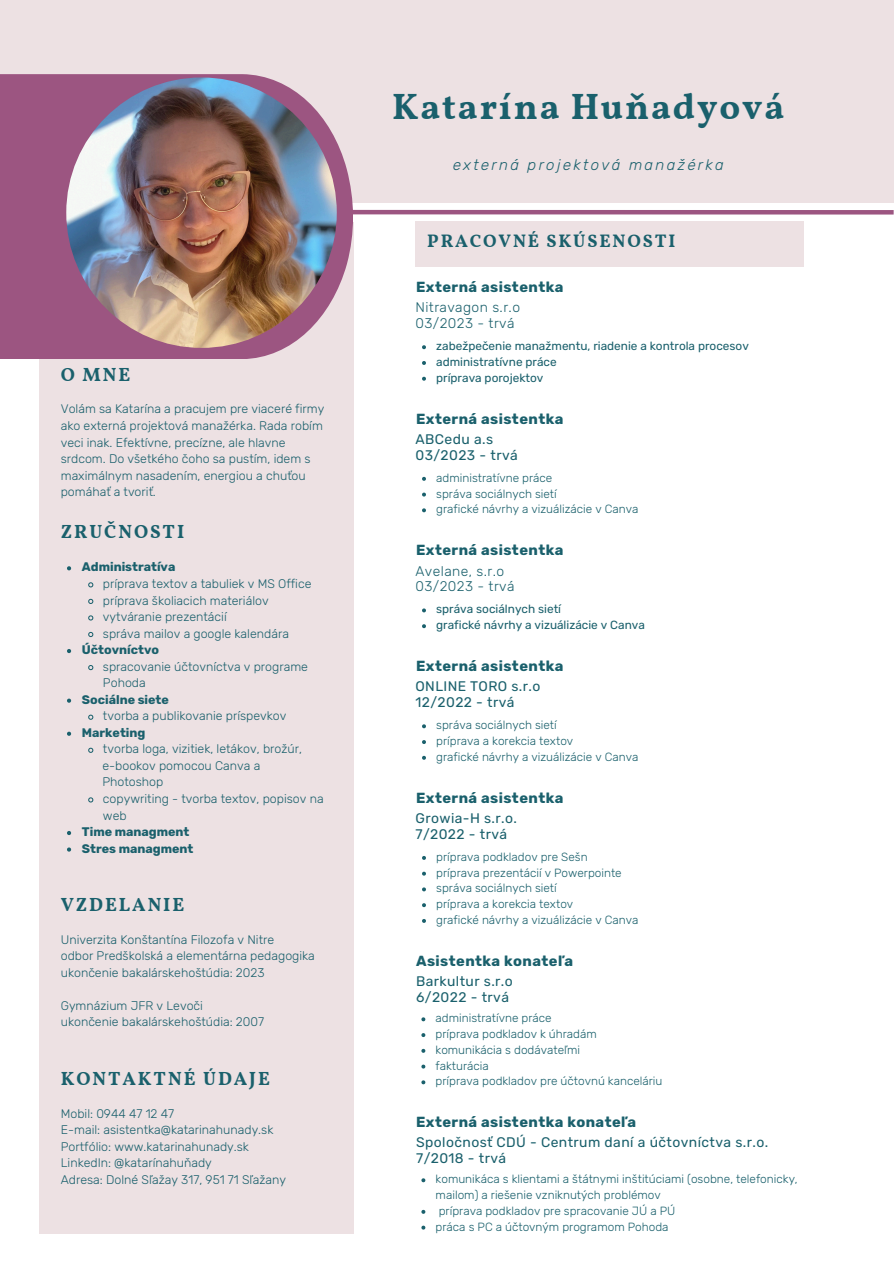
<style>
.page{position:relative;width:894px;height:1264px;background:#fff}
.page>*{position:absolute;margin:0;border:0;box-sizing:border-box;transform-origin:0 0}
.t1{font:700 36.45px "Vollkorn";letter-spacing:.05em;color:#1a606c}
.t2{font:700 18.9px "Vollkorn";letter-spacing:.1em;color:#1a606c}
.t3{font:700 18px "Vollkorn";letter-spacing:.1em;color:#1a606c}
.t4{font:italic 300 15.15px "Rubik";letter-spacing:.15em;color:#1a606c}
.t5{font:700 14.55px "Rubik";letter-spacing:.03em;color:#1a606c}
.t6{font:13.95px/15.8px "Rubik";letter-spacing:.03em;color:#1a606c}
.t7{font:300 13.95px/15.8px "Rubik";letter-spacing:.03em;color:#1a606c}
.t8{font:300 12.45px/16.5px "Rubik";color:#1a606c}
.t9{font:700 12.45px "Rubik";color:#1a606c}
.t10{font:300 11.85px/15.8px "Rubik";color:#1a606c}
.t11{font:11.85px "Rubik";color:#1a606c}
</style>
<div class="page">
<div style="left:0;top:0;width:893px;height:202px;background:#ede1e3"></div>
<div style="left:39px;top:222px;width:314px;height:1011px;background:#ede1e3"></div>
<div style="left:415px;top:222px;width:388px;height:45px;background:#ede1e3"></div>
<hr style="left:0;top:210px;width:893px;height:4px;background:#9c5581">
<svg style="left:0;top:74px;width:353px;height:285px;fill:#9c5581"></svg>
<img style="left:66px;top:77px;width:271px;height:271px;border-radius:50%">
<svg style="left:421px;top:1178px;width:4px;height:4px"></svg>
<svg style="left:421px;top:1209px;width:4px;height:4px"></svg>
<svg style="left:421px;top:1225px;width:4px;height:4px"></svg>
<svg style="left:67px;top:566px;width:4px;height:4px"></svg>
<svg style="left:88px;top:582px;width:6px;height:6px"></svg>
<svg style="left:88px;top:598px;width:6px;height:6px"></svg>
<svg style="left:88px;top:615px;width:6px;height:6px"></svg>
<svg style="left:88px;top:631px;width:6px;height:7px"></svg>
<svg style="left:67px;top:649px;width:4px;height:4px"></svg>
<svg style="left:88px;top:665px;width:6px;height:6px"></svg>
<svg style="left:67px;top:698px;width:4px;height:4px"></svg>
<svg style="left:88px;top:714px;width:6px;height:6px"></svg>
<svg style="left:67px;top:731px;width:4px;height:4px"></svg>
<svg style="left:88px;top:747px;width:6px;height:6px"></svg>
<svg style="left:88px;top:797px;width:6px;height:6px"></svg>
<svg style="left:67px;top:831px;width:4px;height:4px"></svg>
<svg style="left:67px;top:847px;width:4px;height:4px"></svg>
<svg style="left:422px;top:856px;width:4px;height:3px"></svg>
<svg style="left:422px;top:871px;width:4px;height:4px"></svg>
<svg style="left:422px;top:887px;width:4px;height:4px"></svg>
<svg style="left:422px;top:903px;width:4px;height:4px"></svg>
<svg style="left:422px;top:919px;width:4px;height:3px"></svg>
<svg style="left:421px;top:1017px;width:4px;height:4px"></svg>
<svg style="left:421px;top:1033px;width:4px;height:4px"></svg>
<svg style="left:421px;top:1048px;width:4px;height:4px"></svg>
<svg style="left:421px;top:1064px;width:4px;height:4px"></svg>
<svg style="left:421px;top:1080px;width:4px;height:4px"></svg>
<svg style="left:422px;top:724px;width:4px;height:4px"></svg>
<svg style="left:422px;top:740px;width:4px;height:4px"></svg>
<svg style="left:422px;top:755px;width:4px;height:4px"></svg>
<svg style="left:422px;top:345px;width:4px;height:4px"></svg>
<svg style="left:422px;top:361px;width:4px;height:4px"></svg>
<svg style="left:422px;top:377px;width:4px;height:4px"></svg>
<svg style="left:422px;top:608px;width:4px;height:4px"></svg>
<svg style="left:422px;top:624px;width:4px;height:4px"></svg>
<svg style="left:422px;top:477px;width:4px;height:4px"></svg>
<svg style="left:422px;top:492px;width:4px;height:4px"></svg>
<svg style="left:422px;top:508px;width:4px;height:4px"></svg>
<p class="t2" style="left:61px;top:362px;width:71px">O MNE</p>
<p class="t8" style="left:61px;top:401px;width:265px">Volám sa Katarína a pracujem pre viaceré firmy ako externá projektová manažérka. Rada robím veci inak. Efektívne, precízne, ale hlavne srdcom. Do všetkého čoho sa pustím, idem s maximálnym nasadením, energiou a chuťou pomáhať a tvoriť.</p>
<p class="t2" style="left:61px;top:520px;width:125px">ZRUČNOSTI</p>
<p class="t9" style="left:82px;top:560px;width:95px">Administratíva</p>
<p class="t8" style="left:103px;top:575px;width:210px">príprava textov a tabuliek v MS Office</p>
<p class="t8" style="left:103px;top:592px;width:167px">príprava školiacich materiálov</p>
<p class="t8" style="left:103px;top:608px;width:125px">vytváranie prezentácií</p>
<h2 class="t8" style="left:103px;top:625px;width:187px">správa mailov a google kalendára</h2>
<p class="t9" style="left:82px;top:642px;width:79px">Účtovníctvo</p>
<p class="t8" style="left:103px;top:658px;width:206px">spracovanie účtovníctva v programe<br>Pohoda</p>
<p class="t9" style="left:82px;top:692px;width:88px">Sociálne siete</p>
<p class="t8" style="left:103px;top:707px;width:185px">tvorba a publikovanie príspevkov</p>
<p class="t9" style="left:82px;top:725px;width:65px">Marketing</p>
<p class="t8" style="left:103px;top:741px;width:200px">tvorba loga, vizitiek, letákov, brožúr,</p>
<h2 class="t8" style="left:102px;top:757px;width:159px">e-bookov pomocou Canva a</h2>
<p class="t8" style="left:102px;top:774px;width:62px">Photoshop</p>
<p class="t8" style="left:103px;top:790px;width:222px">copywriting - tvorba textov, popisov na web</p>
<p class="t9" style="left:82px;top:824px;width:109px">Time managment</p>
<p class="t9" style="left:82px;top:841px;width:113px">Stres managment</p>
<p class="t2" style="left:61px;top:892px;width:125px">VZDELANIE</p>
<p class="t8" style="left:61px;top:931px;width:215px">Univerzita Konštantína Filozofa v Nitre</p>
<h3 class="t8" style="left:61px;top:947px;width:255px">odbor Predškolská a elementárna pedagogika</h3>
<h4 class="t8" style="left:61px;top:964px;width:205px">ukončenie bakalárskehoštúdia: 2023</h4>
<p class="t8" style="left:61px;top:997px;width:144px">Gymnázium JFR v Levoči</p>
<p class="t8" style="left:61px;top:1013px;width:205px">ukončenie bakalárskehoštúdia: 2007</p>
<p class="t2" style="left:61px;top:1066px;width:211px">KONTAKTNÉ ÚDAJE</p>
<p class="t8" style="left:61px;top:1105px;width:115px">Mobil: 0944 47 12 47</p>
<p class="t8" style="left:61px;top:1121px;width:214px">E-mail: asistentka@katarinahunady.sk</p>
<p class="t8" style="left:61px;top:1138px;width:189px">Portfólio: www.katarinahunady.sk</p>
<p class="t8" style="left:61px;top:1154px;width:152px">LinkedIn: @katarínahuňady</p>
<p class="t8" style="left:61px;top:1171px;width:227px">Adresa: Dolné Sľažay 317, 951 71 Sľažany</p>
<p class="t1" style="left:392px;top:84px;width:393px">Katarína Huňadyová</p>
<p class="t4" style="left:452px;top:156px;width:272px">externá projektová manažérka</p>
<h1 class="t3" style="left:427px;top:230px;width:249px">PRACOVNÉ SKÚSENOSTI</h1>
<p class="t5" style="left:416px;top:278px;width:149px">Externá asistentka</p>
<p class="t7" style="left:415px;top:299px;width:106px">Nitravagon s.r.o<br>03/2023 - trvá</p>
<h3 class="t11" style="left:436px;top:339px;width:314px">zabežpečenie manažmentu, riadenie a kontrola procesov</h3>
<h4 class="t11" style="left:436px;top:355px;width:122px">administratívne práce</h4>
<p class="t11" style="left:436px;top:370px;width:109px">príprava porojektov</p>
<h3 class="t5" style="left:416px;top:410px;width:149px">Externá asistentka</h3>
<h4 class="t6" style="left:415px;top:431px;width:104px">ABCedu a.s<br>03/2023 - trvá</h4>
<p class="t10" style="left:436px;top:470px;width:118px">administratívne práce</p>
<p class="t10" style="left:436px;top:485px;width:122px">správa sociálnych sietí</p>
<p class="t10" style="left:436px;top:501px;width:204px">grafické návrhy a vizuálizácie v Canva</p>
<p class="t5" style="left:416px;top:542px;width:149px">Externá asistentka</p>
<p class="t7" style="left:415px;top:563px;width:100px">Avelane, s.r.o<br>03/2023 - trvá</p>
<p class="t11" style="left:436px;top:602px;width:126px">správa sociálnych sietí</p>
<p class="t11" style="left:436px;top:618px;width:210px">grafické návrhy a vizuálizácie v Canva</p>
<h3 class="t5" style="left:416px;top:657px;width:149px">Externá asistentka</h3>
<h4 class="t6" style="left:415px;top:678px;width:126px">ONLINE TORO s.r.o<br>12/2022 - trvá</h4>
<p class="t10" style="left:436px;top:717px;width:122px">správa sociálnych sietí</p>
<p class="t10" style="left:436px;top:733px;width:138px">príprava a korekcia textov</p>
<p class="t10" style="left:436px;top:748px;width:204px">grafické návrhy a vizuálizácie v Canva</p>
<p class="t5" style="left:416px;top:789px;width:149px">Externá asistentka</p>
<h2 class="t6" style="left:415px;top:810px;width:103px">Growia-H s.r.o.<br>7/2022 - trvá</h2>
<h3 class="t10" style="left:436px;top:849px;width:153px">príprava podkladov pre Sešn</h3>
<h4 class="t10" style="left:436px;top:864px;width:187px">príprava prezentácií v Powerpointe</h4>
<p class="t10" style="left:436px;top:880px;width:122px">správa sociálnych sietí</p>
<p class="t10" style="left:436px;top:896px;width:138px">príprava a korekcia textov</p>
<p class="t10" style="left:436px;top:911px;width:204px">grafické návrhy a vizuálizácie v Canva</p>
<h4 class="t5" style="left:416px;top:952px;width:158px">Asistentka konateľa</h4>
<h3 class="t6" style="left:416px;top:973px;width:98px">Barkultur s.r.o<br>6/2022 - trvá</h3>
<p class="t10" style="left:435px;top:1010px;width:118px">administratívne práce</p>
<p class="t10" style="left:435px;top:1026px;width:163px">príprava podkladov k úhradám</p>
<p class="t10" style="left:435px;top:1041px;width:146px">komunikácia s dodávateľmi</p>
<h3 class="t10" style="left:435px;top:1057px;width:55px">fakturácia</h3>
<h4 class="t10" style="left:435px;top:1073px;width:228px">príprava podkladov pre účtovnú kanceláriu</h4>
<p class="t5" style="left:416px;top:1113px;width:221px">Externá asistentka konateľa</p>
<p class="t6" style="left:416px;top:1134px;width:353px">Spoločnosť CDÚ - Centrum daní a účtovníctva s.r.o.<br>7/2018 - trvá</p>
<h2 class="t10" style="left:435px;top:1171px;width:363px">komunikáca s klientami a štátnymi inštitúciami (osobne, telefonicky, mailom) a riešenie vzniknutých problémov</h2>
<p class="t10" style="left:438px;top:1202px;width:238px">príprava podkladov pre spracovanie JÚ a PÚ</p>
<h2 class="t10" style="left:435px;top:1218px;width:234px">práca s PC a účtovným programom Pohoda</h2>
</div>
